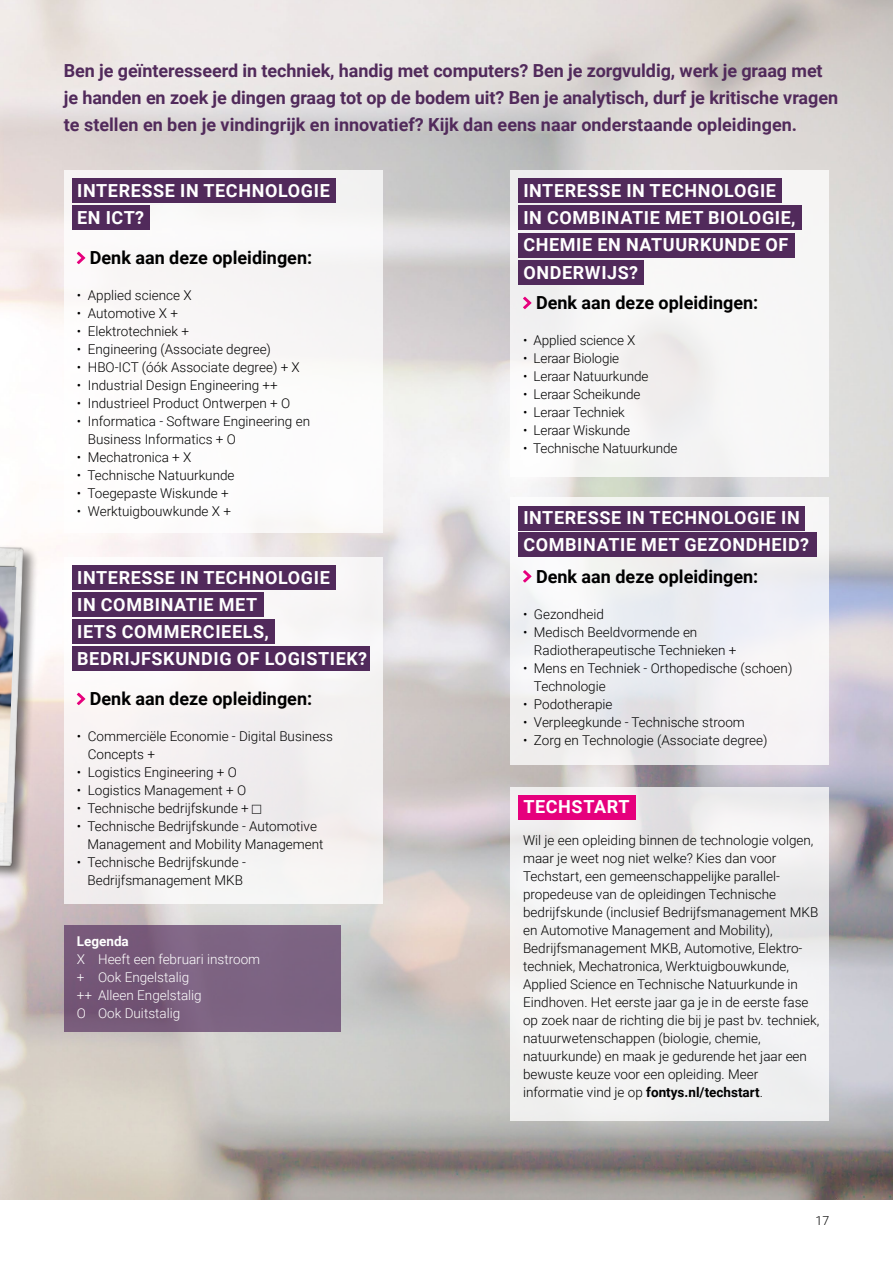
<style>
.page{position:relative;width:893px;height:1263px;background:#fff}
.page>*{position:absolute;margin:0;border:0;box-sizing:border-box;transform-origin:0 0}
.t1{font:700 18px/27px "Roboto";letter-spacing:.035em;color:#fff}
.t2{font:700 18px/27px "Roboto";letter-spacing:-.005em;color:#512a5b}
.t3{font:700 18px "Roboto";color:#000}
.t4{font:300 13.5px/18px "Roboto";color:#000}
.t5{font:300 13.5px/18px "Roboto";color:#fff}
.t6{font:700 13.5px "Roboto";color:#fff}
.t7{font:300 12.3px "Roboto";color:#000}
.s1{font-weight:700}
</style>
<div class="page">
<img style="left:0;top:0;width:893px;height:1200px">
<div style="left:64px;top:170px;width:319px;height:363px;background:#fff"></div>
<svg style="left:510px;top:497px;width:319px;height:268px;fill:#efeff3"></svg>
<div style="left:510px;top:170px;width:319px;height:306px;background:#f7f6f6"></div>
<div style="left:72px;top:179px;width:264px;height:24px;background:#512a5b"></div>
<div style="left:72px;top:205px;width:78px;height:25px;background:#512a5b"></div>
<svg style="left:77px;top:252px;width:8px;height:12px"></svg>
<div style="left:518px;top:179px;width:264px;height:24px;background:#512a5b"></div>
<div style="left:518px;top:506px;width:287px;height:24px;background:#512a5b"></div>
<div style="left:518px;top:205px;width:283px;height:25px;background:#512a5b"></div>
<div style="left:518px;top:233px;width:276px;height:24px;background:#512a5b"></div>
<div style="left:518px;top:261px;width:125px;height:24px;background:#512a5b"></div>
<div style="left:518px;top:533px;width:298px;height:24px;background:#512a5b"></div>
<svg style="left:523px;top:297px;width:9px;height:12px"></svg>
<svg style="left:523px;top:570px;width:9px;height:13px"></svg>
<div style="left:510px;top:787px;width:319px;height:333px;background:#f1f1f1"></div>
<div style="left:518px;top:795px;width:117px;height:24px;background:#e6007d"></div>
<div style="left:64px;top:557px;width:319px;height:347px;background:#f4f1f2"></div>
<div style="left:72px;top:566px;width:264px;height:24px;background:#512a5b"></div>
<div style="left:72px;top:592px;width:192px;height:25px;background:#512a5b"></div>
<div style="left:72px;top:619px;width:203px;height:24px;background:#512a5b"></div>
<div style="left:72px;top:646px;width:298px;height:24px;background:#512a5b"></div>
<svg style="left:77px;top:693px;width:8px;height:12px"></svg>
<div style="left:64px;top:925px;width:276px;height:106px;background:linear-gradient(to right,#755777,#7e6786)"></div>
<div style="left:0;top:536px;width:38px;height:345px;background:#000;opacity:.5"></div>
<img style="left:0;top:542px;width:30px;height:330px">
<img style="left:0;top:566px;width:16px;height:237px">
<p class="t2" style="left:64px;top:57px;width:776px">Ben je geïnteresseerd in techniek, handig met computers? Ben je zorgvuldig, werk je graag met je handen en zoek je dingen graag tot op de bodem uit? Ben je analytisch, durf je kritische vragen te stellen en ben je vindingrijk en innovatief? Kijk dan eens naar onderstaande opleidingen.</p>
<h1 class="t1" style="left:77px;top:176px;width:254px">INTERESSE IN TECHNOLOGIE<br>EN ICT?</h1>
<h1 class="t3" style="left:90px;top:245px;width:224px">Denk aan deze opleidingen:</h1>
<p class="t4" style="left:77px;top:286px;width:116px">• Applied science X</p>
<p class="t4" style="left:77px;top:304px;width:103px">• Automotive X +</p>
<p class="t4" style="left:77px;top:322px;width:114px">• Elektrotechniek +</p>
<p class="t4" style="left:77px;top:340px;width:196px">• Engineering (Associate degree)</p>
<p class="t4" style="left:77px;top:358px;width:224px">• HBO-ICT (óók Associate degree) + X</p>
<p class="t4" style="left:77px;top:376px;width:202px">• Industrial Design Engineering ++</p>
<p class="t4" style="left:77px;top:394px;width:215px">• Industrieel Product Ontwerpen + O</p>
<p class="t4" style="left:88px;top:412px;width:224px;text-indent:-11px">• Informatica - Software Engineering en<br>Business Informatics + O</p>
<p class="t4" style="left:77px;top:448px;width:116px">• Mechatronica + X</p>
<p class="t4" style="left:77px;top:466px;width:159px">• Technische Natuurkunde</p>
<p class="t4" style="left:77px;top:484px;width:153px">• Toegepaste Wiskunde +</p>
<p class="t4" style="left:77px;top:502px;width:156px">• Werktuigbouwkunde X +</p>
<h1 class="t1" style="left:77px;top:563px;width:292px">INTERESSE IN TECHNOLOGIE<br>IN COMBINATIE MET<br>IETS COMMERCIEELS,<br>BEDRIJFSKUNDIG OF LOGISTIEK?</h1>
<h1 class="t3" style="left:90px;top:686px;width:224px">Denk aan deze opleidingen:</h1>
<p class="t4" style="left:88px;top:727px;width:247px;text-indent:-11px">• Commerciële Economie - Digital Business<br>Concepts +</p>
<p class="t4" style="left:77px;top:763px;width:162px">• Logistics Engineering + O</p>
<p class="t4" style="left:77px;top:781px;width:171px">• Logistics Management + O</p>
<p class="t4" style="left:77px;top:799px;width:174px">• Technische bedrijfskunde +</p>
<p class="t4" style="left:88px;top:817px;width:237px;text-indent:-11px">• Technische Bedrijfskunde - Automotive<br>Management and Mobility Management</p>
<p class="t4" style="left:77px;top:853px;width:171px;text-align:center">• Technische Bedrijfskunde -<br>Bedrijfsmanagement MKB</p>
<p class="t6" style="left:77px;top:932px;width:54px">Legenda</p>
<p class="t5" style="left:77px;top:950px;width:185px">X Heeft een februari instroom + Ook Engelstalig<br>++ Alleen Engelstalig<br>O Ook Duitstalig</p>
<h1 class="t1" style="left:523px;top:176px;width:274px;line-height:27.5px">INTERESSE IN TECHNOLOGIE<br>IN COMBINATIE MET BIOLOGIE,<br>CHEMIE EN NATUURKUNDE OF<br>ONDERWIJS?</h1>
<h1 class="t3" style="left:536px;top:290px;width:224px">Denk aan deze opleidingen:</h1>
<p class="t4" style="left:523px;top:331px;width:114px">• Applied science X</p>
<p class="t4" style="left:523px;top:349px;width:98px">• Leraar Biologie</p>
<p class="t4" style="left:523px;top:367px;width:127px">• Leraar Natuurkunde</p>
<p class="t4" style="left:523px;top:385px;width:119px">• Leraar Scheikunde</p>
<p class="t4" style="left:523px;top:403px;width:103px">• Leraar Techniek</p>
<p class="t4" style="left:523px;top:421px;width:109px">• Leraar Wiskunde</p>
<p class="t4" style="left:523px;top:439px;width:156px">• Technische Natuurkunde</p>
<h1 class="t1" style="left:523px;top:503px;width:287px">INTERESSE IN TECHNOLOGIE IN<br>COMBINATIE MET GEZONDHEID?</h1>
<h1 class="t3" style="left:536px;top:563px;width:224px">Denk aan deze opleidingen:</h1>
<p class="t4" style="left:523px;top:604px;width:82px">• Gezondheid</p>
<p class="t4" style="left:534px;top:622px;width:204px;text-indent:-11px">• Medisch Beeldvormende en<br>Radiotherapeutische Technieken +</p>
<p class="t4" style="left:534px;top:658px;width:260px;text-indent:-11px">• Mens en Techniek - Orthopedische (schoen)<br>Technologie</p>
<p class="t4" style="left:523px;top:694px;width:91px">• Podotherapie</p>
<p class="t4" style="left:523px;top:712px;width:223px">• Verpleegkunde - Technische stroom</p>
<p class="t4" style="left:523px;top:730px;width:246px">• Zorg en Technologie (Associate degree)</p>
<h1 class="t1" style="left:523px;top:793px;width:108px">TECHSTART</h1>
<p class="t4" style="left:523px;top:830px;width:298px">Wil je een opleiding binnen de technologie volgen, maar je weet nog niet welke? Kies dan voor Techstart, een gemeenschappelijke parallel&shy;propedeuse van de opleidingen Technische bedrijfskunde (inclusief Bedrijfsmanagement MKB en Automotive Management and Mobility), Bedrijfsmanagement MKB, Automotive, Elektro&shy;techniek, Mechatronica, Werktuigbouwkunde, Applied Science en Technische Natuurkunde in Eindhoven. Het eerste jaar ga je in de eerste fase op zoek naar de richting die bij je past bv. techniek, natuurwetenschappen (biologie, chemie, natuurkunde) en maak je gedurende het jaar een bewuste keuze voor een opleiding. Meer informatie vind je op <span class="s1">fontys.nl/techstart</span>.</p>
<p class="t7" style="left:815px;top:1212px;width:15px">17</p>
</div>
